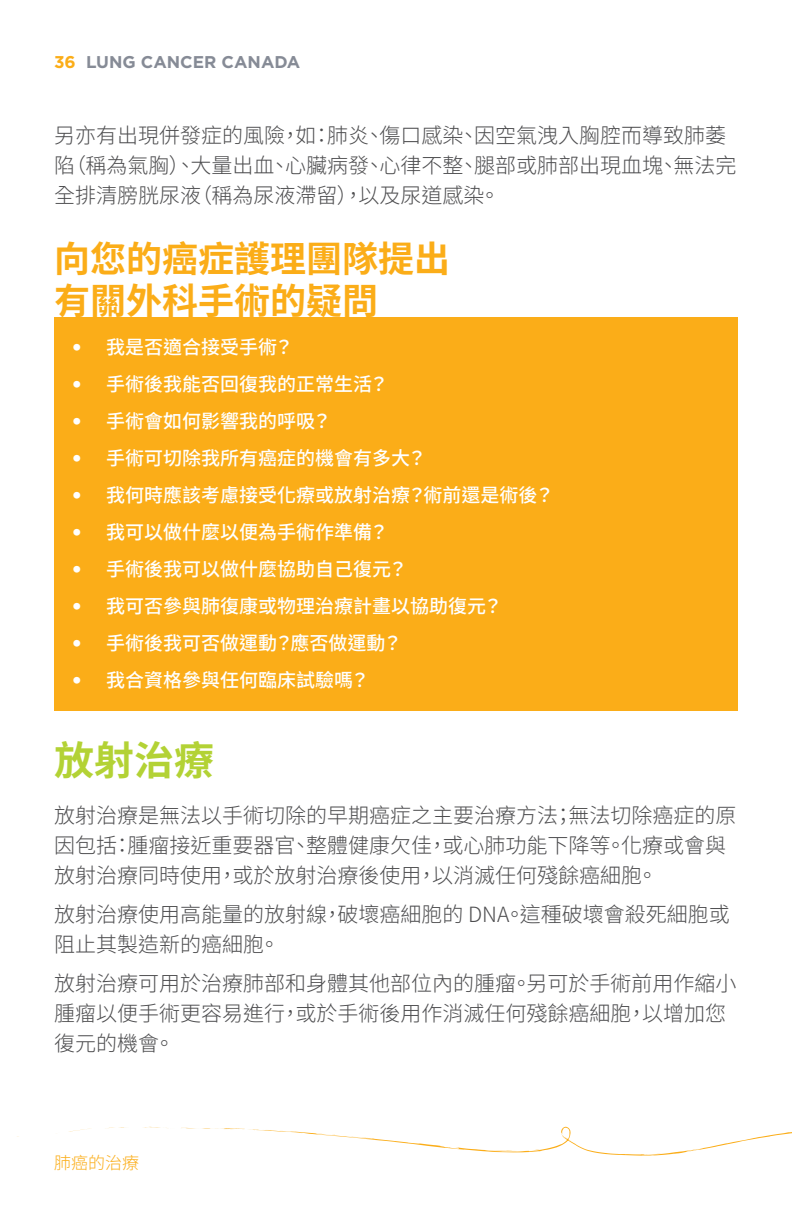
<style>
.page{position:relative;width:792px;height:1224px;background:#fff}
.page>*{position:absolute;margin:0;border:0;box-sizing:border-box;transform-origin:0 0}
.H2__Green_Header{font:700 40px "Source Han Sans TW";color:#b3d235}
.Tips_Orange_Header{font:700 36px/42px "Source Han Sans TW";color:#fbad18}
.T1__Body_Text{font:300 21px/30px "Source Han Sans TW";color:#4d4d4f}
.Tips_Orange_Body{font:500 19px "Source Han Sans TW";color:#fff}
.t1{font:700 17px "Gotham";color:#868b96}
.t2{font:300 17px "Source Han Sans TW";color:#fbad18}
.s1{color:#fbad18}
.s2{font-family:"Helvetica Neue LT Std";font-weight:700}
</style>
<div class="page">
<svg style="left:69px;top:1128px;width:22px;height:4px"></svg>
<svg style="left:105px;top:1127px;width:20px;height:2px"></svg>
<svg style="left:143px;top:1127px;width:25px;height:2px"></svg>
<svg style="left:181px;top:1126px;width:611px;height:30px"></svg>
<div style="left:54px;top:317px;width:684px;height:61px;background:#fbad18"></div>
<div style="left:54px;top:354px;width:684px;height:61px;background:#fbad18"></div>
<div style="left:54px;top:391px;width:684px;height:61px;background:#fbad18"></div>
<div style="left:54px;top:428px;width:684px;height:61px;background:#fbad18"></div>
<div style="left:54px;top:465px;width:684px;height:61px;background:#fbad18"></div>
<div style="left:54px;top:502px;width:684px;height:61px;background:#fbad18"></div>
<div style="left:54px;top:539px;width:684px;height:61px;background:#fbad18"></div>
<div style="left:54px;top:576px;width:684px;height:61px;background:#fbad18"></div>
<div style="left:54px;top:613px;width:684px;height:61px;background:#fbad18"></div>
<div style="left:54px;top:650px;width:684px;height:61px;background:#fbad18"></div>
<p class="t1" style="left:54px;top:50px;width:248px"><span class="s1">36</span> LUNG CANCER CANADA</p>
<p class="T1__Body_Text" style="left:54px;top:121px;width:684px">另亦有出現併發症的風險，如：肺炎、傷口感染、因空氣洩入胸腔而導致肺萎陷（稱為氣胸）、大量出血、心臟病發、心律不整、腿部或肺部出現血塊、無法完全排清膀胱尿液（稱為尿液滯留），以及尿道感染。</p>
<p class="Tips_Orange_Header" style="left:54px;top:239px;width:397px">向您的癌症護理團隊提出有關外科手術的疑問</p>
<p class="Tips_Orange_Body" style="left:72px;top:337px;width:223px"><span class="s2">•</span> 我是否適合接受手術？</p>
<p class="Tips_Orange_Body" style="left:72px;top:374px;width:318px"><span class="s2">•</span> 手術後我能否回復我的正常生活？</p>
<p class="Tips_Orange_Body" style="left:72px;top:411px;width:261px"><span class="s2">•</span> 手術會如何影響我的呼吸？</p>
<p class="Tips_Orange_Body" style="left:72px;top:448px;width:356px"><span class="s2">•</span> 手術可切除我所有癌症的機會有多大？</p>
<p class="Tips_Orange_Body" style="left:72px;top:485px;width:484px"><span class="s2">•</span> 我何時應該考慮接受化療或放射治療？術前還是術後？</p>
<p class="Tips_Orange_Body" style="left:72px;top:522px;width:318px"><span class="s2">•</span> 我可以做什麼以便為手術作準備？</p>
<p class="Tips_Orange_Body" style="left:72px;top:559px;width:337px"><span class="s2">•</span> 手術後我可以做什麼協助自己復元？</p>
<p class="Tips_Orange_Body" style="left:72px;top:596px;width:432px"><span class="s2">•</span> 我可否參與肺復康或物理治療計畫以協助復元？</p>
<p class="Tips_Orange_Body" style="left:72px;top:633px;width:332px"><span class="s2">•</span> 手術後我可否做運動？應否做運動？</p>
<p class="Tips_Orange_Body" style="left:72px;top:670px;width:299px"><span class="s2">•</span> 我合資格參與任何臨床試驗嗎？</p>
<p class="H2__Green_Header" style="left:54px;top:738px;width:161px">放射治療</p>
<p class="T1__Body_Text" style="left:54px;top:801px;width:684px">放射治療是無法以手術切除的早期癌症之主要治療方法；無法切除癌症的原因包括：腫瘤接近重要器官、整體健康欠佳，或心肺功能下降等。化療或會與放射治療同時使用，或於放射治療後使用，以消滅任何殘餘癌細胞。</p>
<p class="T1__Body_Text" style="left:54px;top:900px;width:677px">放射治療使用高能量的放射線，破壞癌細胞的 DNA。這種破壞會殺死細胞或阻止其製造新的癌細胞。</p>
<p class="T1__Body_Text" style="left:54px;top:969px;width:684px">放射治療可用於治療肺部和身體其他部位內的腫瘤。另可於手術前用作縮小腫瘤以便手術更容易進行，或於手術後用作消滅任何殘餘癌細胞，以增加您復元的機會。</p>
<p class="t2" style="left:54px;top:1154px;width:86px">肺癌的治療</p>
</div>
